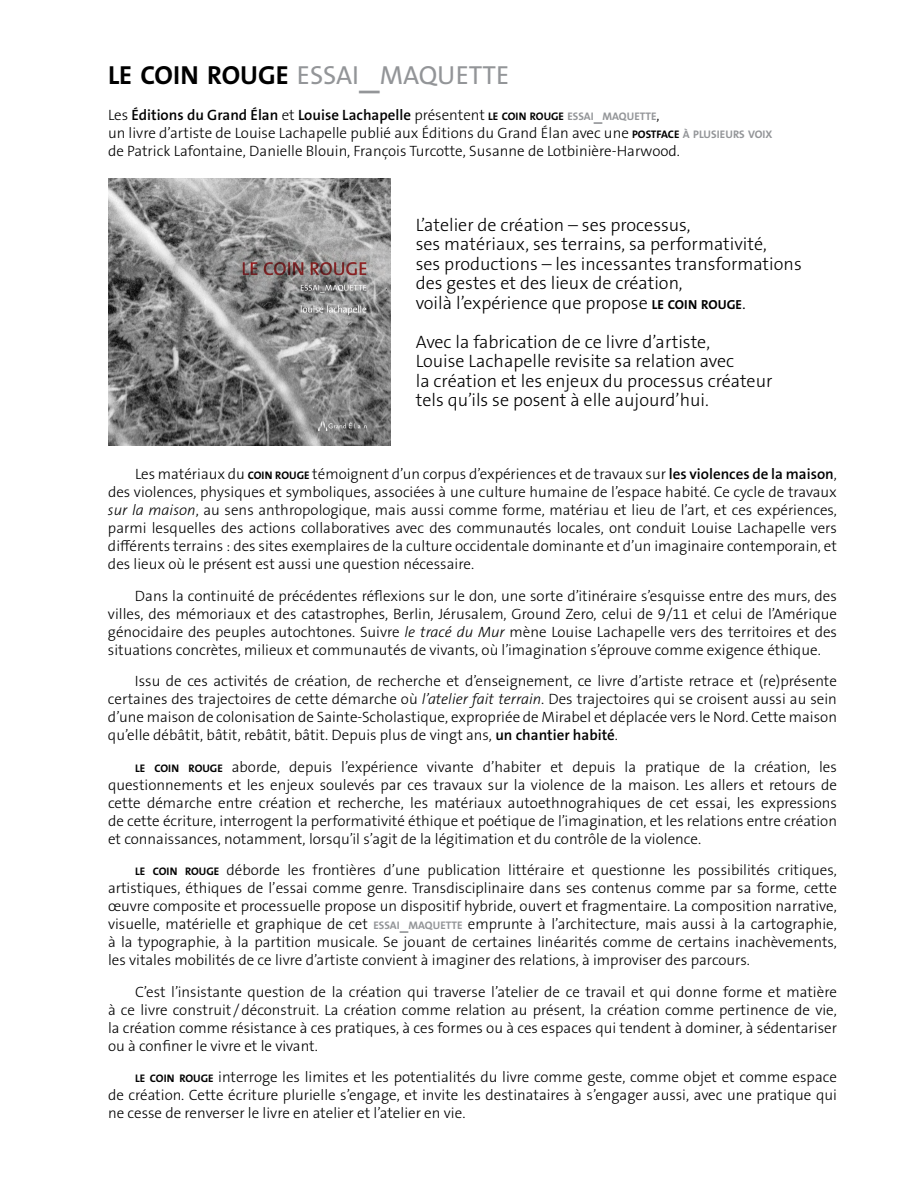
<style>
.page{position:relative;width:918px;height:1188px;background:#fff}
.page>*{position:absolute;margin:0;border:0;box-sizing:border-box;transform-origin:0 0}
.t1{font:26.25px "The Sans B W5 Plain";color:#939598}
.t2{font:300 18px/19.5px "The Sans B W3";color:#000}
.t3{font:300 15px/18px "The Sans B W3";color:#000;text-align:justify}
.t4{font:600 15px "The Sans B W6";color:#000}
.s1{font-family:"The Sans B W7";font-weight:700;color:#000}
.s2{font-size:37.5px}
.s3{font-family:"The Sans B W3";font-weight:300}
.s4{font-family:"The Sans B W7";font-weight:700;font-size:10.95px}
.s5{font-family:"The Sans B W7";font-weight:700;font-size:10.95px;color:#939598}
.s6{font-family:"The Sans B W7";font-weight:700;font-size:15.75px;color:#939598}
.s7{font-family:"The Sans B W7";font-weight:700;font-size:13.2px}
.s8{font-family:"The Sans B W6";font-weight:600}
.s9{font-style:italic}
</style>
<div class="page">
<img style="left:108px;top:179px;width:282px;height:266px">
<h1 class="t1" style="left:108px;top:58px;width:403px"><span class="s1">LE COIN ROUGE</span> ESSAI<span class="s2">_</span>MAQUETTE</h1>
<p class="t4" style="left:108px;top:106px;width:553px"><span class="s3">Les</span> Éditions du Grand Élan <span class="s3">et</span> Louise Lachapelle <span class="s3">présentent</span> <span class="s4">LE COIN ROUGE</span> <span class="s5">ESSAI</span><span class="s6">_</span><span class="s5">MAQUETTE</span><span class="s3">,</span></p>
<p class="t3" style="left:108px;top:124px;width:666px">un livre d’artiste de Louise Lachapelle publié aux Éditions du Grand Élan avec une <span class="s4">POSTFACE</span> <span class="s5">À PLUSIEURS VOIX </span>de Patrick Lafontaine, Danielle Blouin, François Turcotte, Susanne de Lotbinière-Harwood.</p>
<p class="t2" style="left:416px;top:215px;width:387px">L’atelier de création – ses processus,<br>ses matériaux, ses terrains, sa performativité,<br>ses productions – les incessantes transformations des gestes et des lieux de création,<br>voilà l’expérience que propose <span class="s7">LE COIN ROUGE</span>.</p>
<p class="t2" style="left:416px;top:332px;width:358px">Avec la fabrication de ce livre d’artiste,<br>Louise Lachapelle revisite sa relation avec<br>la création et les enjeux du processus créateur tels qu’ils se posent à elle aujourd’hui.</p>
<p class="t3" style="left:108px;top:465px;width:731px;text-indent:27px">Les matériaux du <span class="s4">COIN ROUGE</span> témoignent d’un corpus d’expériences et de travaux sur <span class="s8">les violences de la maison</span>, des violences, physiques et symboliques, associées à une culture humaine de l’espace habité. Ce cycle de travaux <span class="s9">sur la maison</span>, au sens anthropologique, mais aussi comme forme, matériau et lieu de l’art, et ces expériences, parmi lesquelles des actions collaboratives avec des communautés locales, ont conduit Louise Lachapelle vers différents terrains : des sites exemplaires de la culture occidentale dominante et d’un imaginaire contemporain, et des lieux où le présent est aussi une question nécessaire.</p>
<p class="t3" style="left:108px;top:587px;width:731px;text-indent:27px">Dans la continuité de précédentes réflexions sur le don, une sorte d’itinéraire s’esquisse entre des murs, des villes, des mémoriaux et des catastrophes, Berlin, Jérusalem, Ground Zero, celui de 9/11 et celui de l’Amérique génocidaire des peuples autochtones. Suivre <span class="s9">le tracé du Mur</span> mène Louise Lachapelle vers des territoires et des situations concrètes, milieux et communautés de vivants, où l’imagination s’éprouve comme exigence éthique.</p>
<p class="t3" style="left:108px;top:672px;width:731px;text-indent:27px">Issu de ces activités de création, de recherche et d’enseignement, ce livre d’artiste retrace et (re)présente certaines des trajectoires de cette démarche où <span class="s9">l’atelier fait terrain</span>. Des trajectoires qui se croisent aussi au sein d’une maison de colonisation de Sainte-Scholastique, expropriée de Mirabel et déplacée vers le Nord. Cette maison qu’elle débâtit, bâtit, rebâtit, bâtit. Depuis plus de vingt ans, <span class="s8">un chantier habité</span>.</p>
<p class="t3" style="left:108px;top:758px;width:731px;text-indent:27px"><span class="s4">LE COIN ROUGE</span> aborde, depuis l’expérience vivante d’habiter et depuis la pratique de la création, les questionnements et les enjeux soulevés par ces travaux sur la violence de la maison. Les allers et retours de cette démarche entre création et recherche, les matériaux autoethnograhiques de cet essai, les expressions de cette écriture, interrogent la performativité éthique et poétique de l’imagination, et les relations entre création et connaissances, notamment, lorsqu’il s’agit de la légitimation et du contrôle de la violence.</p>
<p class="t3" style="left:108px;top:861px;width:731px;text-indent:27px"><span class="s4">LE COIN ROUGE</span> déborde les frontières d’une publication littéraire et questionne les possibilités critiques, artistiques, éthiques de l’essai comme genre. Transdisciplinaire dans ses contenus comme par sa forme, cette œuvre composite et processuelle propose un dispositif hybride, ouvert et fragmentaire. La composition narrative, visuelle, matérielle et graphique de cet <span class="s5">ESSAI</span><span class="s6">_</span><span class="s5">MAQUETTE</span> emprunte à l’architecture, mais aussi à la cartographie, à la typographie, à la partition musicale. Se jouant de certaines linéarités comme de certains inachèvements, les vitales mobilités de ce livre d’artiste convient à imaginer des relations, à improviser des parcours.</p>
<p class="t3" style="left:108px;top:983px;width:731px;text-indent:27px">C’est l’insistante question de la création qui traverse l’atelier de ce travail et qui donne forme et matière à ce livre construit /déconstruit. La création comme relation au présent, la création comme pertinence de vie, la création comme résistance à ces pratiques, à ces formes ou à ces espaces qui tendent à dominer, à sédentariser ou à confiner le vivre et le vivant.</p>
<p class="t3" style="left:108px;top:1068px;width:730px;text-indent:27px"><span class="s4">LE COIN ROUGE</span> interroge les limites et les potentialités du livre comme geste, comme objet et comme espace de création. Cette écriture plurielle s’engage, et invite les destinataires à s’engager aussi, avec une pratique qui ne cesse de renverser le livre en atelier et l’atelier en vie.</p>
</div>
